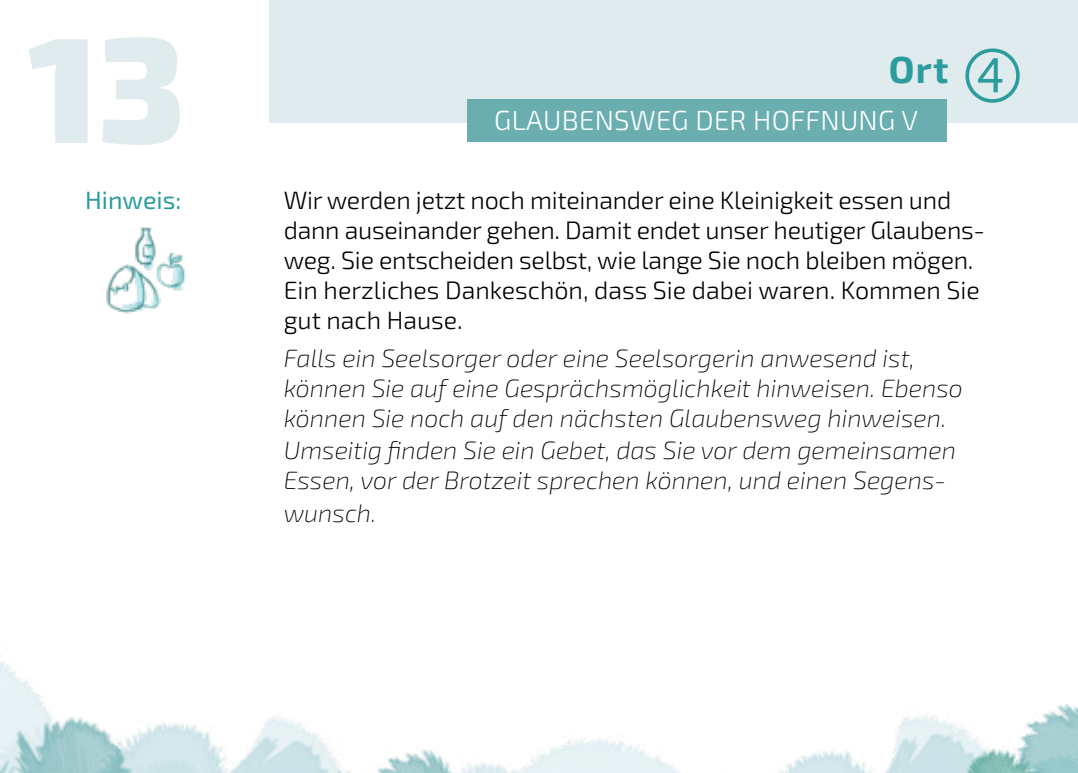
<style>
.page{position:relative;width:1078px;height:773px;background:#fff}
.page>*{position:absolute;margin:0;border:0;box-sizing:border-box;transform-origin:0 0}
.t1{font:150px "Exo 2";color:#dfebec}
.t2{font:37.5px "Exo 2";color:#2c9c9e}
.t3{font:27.5px "Exo 2";letter-spacing:.01em;color:#fff}
.t4{font:italic 25px/30px "Exo 2";color:#000}
.t5{font:25px/30px "Exo 2";letter-spacing:-.01em;color:#000}
.t6{font:25px "Exo 2";color:#2c9c9e}
.s1{font-size:23.75px}
</style>
<div class="page">
<img style="left:0;top:661px;width:350px;height:111px">
<img style="left:377px;top:704px;width:700px;height:68px">
<div style="left:269px;top:0;width:808px;height:122px;background:#dfebec"></div>
<div style="left:467px;top:99px;width:479px;height:43px;background:#6aaeb0"></div>
<img style="left:106px;top:227px;width:80px;height:87px">
<h1 class="t1" style="left:28px;top:-15px;width:158px">13</h1>
<h2 class="t2" style="left:888px;top:43px;width:61px">Ort</h2>
<p class="t3" style="left:494px;top:101px;width:425px">GLAUBENSWEG DER HOFFNUNG V</p>
<p class="t6" style="left:85px;top:183px;width:98px">Hinweis:</p>
<p class="t5" style="left:283px;top:185px;width:702px">Wir werden jetzt noch miteinander eine Kleinigkeit essen und dann auseinander gehen. Damit endet unser heutiger Glaubens&shy;weg. Sie entscheiden selbst, wie lange Sie noch bleiben mögen.<br>Ein herzliches Dankeschön, dass Sie dabei waren. Kommen Sie gut nach Hause.</p>
<p class="t4" style="left:283px;top:342px;width:680px">Falls ein Seelsorger oder eine Seelsorgerin anwesend ist, können Sie auf eine Gesprächsmöglichkeit hinweisen. Ebenso können Sie noch auf den nächsten Glaubensweg hinweisen.</p>
<p class="t4" style="left:283px;top:434px;width:673px">Umseitig finden Sie ein Gebet, das Sie vor dem gemeinsamen<br>Essen, vor der Brotzeit sprechen können, und einen Segens-</p>
<p class="t4" style="left:283px;top:497px;width:94px">wunsch<span class="s1">.</span></p>
</div>
